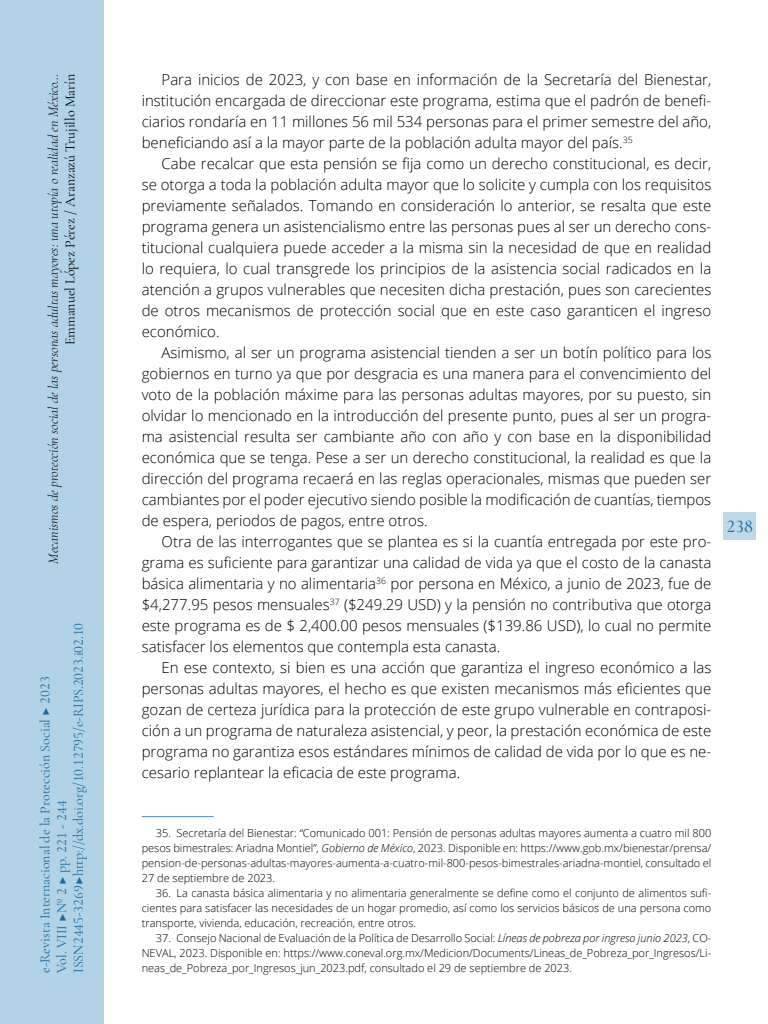
<style>
.page{position:relative;width:768px;height:1024px;background:#fff}
.page>*{position:absolute;margin:0;border:0;box-sizing:border-box;transform-origin:0 0}
.t1{font:500 18px "Cormorant Garamond";color:#1b6b9f}
._00_bsc{font:300 15px/21px "Open Sans";color:#000;text-align:justify}
._00_bsc_esp{font:300 15px/21px "Open Sans";color:#000;text-align:justify}
.t2{font:14px/16.8px "Cormorant Garamond";color:#1b6b9f}
.t3{font:italic 300 14px "Cormorant Garamond";color:#000}
.t4{font:14px "Cormorant Garamond";color:#000}
.zz_notas{font:300 11px/15px "Open Sans";color:#000;text-align:justify}
.s1{font-style:italic}
</style>
<div class="page">
<hr style="left:142px;top:816px;width:72px;height:1px;background:#4b94b9">
<div style="left:0;top:0;width:103px;height:1024px;background:#b1d3e5"></div>
<div style="left:724px;top:512px;width:32px;height:28px;background:#bedae8"></div>
<p class="t3" style="left:45px;top:564px;width:491px;rotate:-90deg">Mecanismos de protección social de las personas adultas mayores: una utopía o realidad en México…</p>
<p class="t4" style="left:62px;top:345px;width:273px;rotate:-90deg">Emmanuel López Pérez / Aranzazú Trujillo Marín</p>
<p class="t2" style="left:36px;top:973px;width:352px;rotate:-90deg">e-Revista Internacional de la Protección Social ▶ 2023<br>Vol. VIII ▶Nº 2 ▶ pp. 221 - 244<br>ISSN 2445-3269 ▶ http://dx.doi.org/10.12795/e-RIPS.2023.i02.10</p>
<p class="_00_bsc_esp" style="left:142px;top:69px;width:571px;text-indent:20px">Para inicios de 2023, y con base en información de la Secretaría del Bienestar, institución encargada de direccionar este programa, estima que el padrón de benefi&shy;ciarios rondaría en 11 millones 56 mil 534 personas para el primer semestre del año, beneficiando así a la mayor parte de la población adulta mayor del país.<sup>35</sup></p>
<p class="_00_bsc" style="left:142px;top:153px;width:571px;text-indent:20px">Cabe recalcar que esta pensión se fija como un derecho constitucional, es decir, se otorga a toda la población adulta mayor que lo solicite y cumpla con los requisitos previamente señalados. Tomando en consideración lo anterior, se resalta que este programa genera un asistencialismo entre las personas pues al ser un derecho cons&shy;titucional cualquiera puede acceder a la misma sin la necesidad de que en realidad lo requiera, lo cual transgrede los principios de la asistencia social radicados en la atención a grupos vulnerables que necesiten dicha prestación, pues son carecientes de otros mecanismos de protección social que en este caso garanticen el ingreso económico.</p>
<p class="_00_bsc" style="left:142px;top:342px;width:571px;text-indent:20px">Asimismo, al ser un programa asistencial tienden a ser un botín político para los gobiernos en turno ya que por desgracia es una manera para el convencimiento del voto de la población máxime para las personas adultas mayores, por su puesto, sin olvidar lo mencionado en la introducción del presente punto, pues al ser un progra&shy;ma asistencial resulta ser cambiante año con año y con base en la disponibilidad económica que se tenga. Pese a ser un derecho constitucional, la realidad es que la dirección del programa recaerá en las reglas operacionales, mismas que pueden ser cambiantes por el poder ejecutivo siendo posible la modificación de cuantías, tiempos de espera, periodos de pagos, entre otros.</p>
<p class="_00_bsc" style="left:142px;top:531px;width:571px;text-indent:20px">Otra de las interrogantes que se plantea es si la cuantía entregada por este pro&shy;grama es suficiente para garantizar una calidad de vida ya que el costo de la canasta básica alimentaria y no alimentaria<sup>36</sup> por persona en México, a junio de 2023, fue de $4,277.95 pesos mensuales<sup>37</sup> ($249.29 USD) y la pensión no contributiva que otorga este programa es de $ 2,400.00 pesos mensuales ($139.86 USD), lo cual no permite satisfacer los elementos que contempla esta canasta.</p>
<p class="_00_bsc" style="left:142px;top:657px;width:571px;text-indent:20px">En ese contexto, si bien es una acción que garantiza el ingreso económico a las personas adultas mayores, el hecho es que existen mecanismos más eficientes que gozan de certeza jurídica para la protección de este grupo vulnerable en contraposi&shy;ción a un programa de naturaleza asistencial, y peor, la prestación económica de este programa no garantiza esos estándares mínimos de calidad de vida por lo que es ne&shy;cesario replantear la eficacia de este programa.</p>
<p class="t1" style="left:726px;top:515px;width:28px">238</p>
<p class="zz_notas" style="left:142px;top:825px;width:571px;text-indent:14px">35. Secretaría del Bienestar: “Comunicado 001: Pensión de personas adultas mayores aumenta a cuatro mil 800 pesos bimestrales: Ariadna Montiel”<span class="s1">, Gobierno de México</span>, 2023. Disponible en: https://www.gob.mx/bienestar/prensa/ pension-de-personas-adultas-mayores-aumenta-a-cuatro-mil-800-pesos-bimestrales-ariadna-montiel, consultado el 27 de septiembre de 2023.</p>
<p class="zz_notas" style="left:142px;top:885px;width:571px;text-indent:14px">36. La canasta básica alimentaria y no alimentaria generalmente se define como el conjunto de alimentos sufi&shy;cientes para satisfacer las necesidades de un hogar promedio, así como los servicios básicos de una persona como transporte, vivienda, educación, recreación, entre otros.</p>
<p class="zz_notas" style="left:142px;top:930px;width:571px;text-align:right">37. Consejo Nacional de Evaluación de la Política de Desarrollo Social: <span class="s1">Líneas de pobreza por ingreso junio 2023</span>, CO-<br>NEVAL, 2023. Disponible en: https://www.coneval.org.mx/Medicion/Documents/Lineas_de_Pobreza_por_Ingresos/Li-</p>
<p class="zz_notas" style="left:142px;top:960px;width:432px">neas_de_Pobreza_por_Ingresos_jun_2023.pdf, consultado el 29 de septiembre de 2023.</p>
</div>
